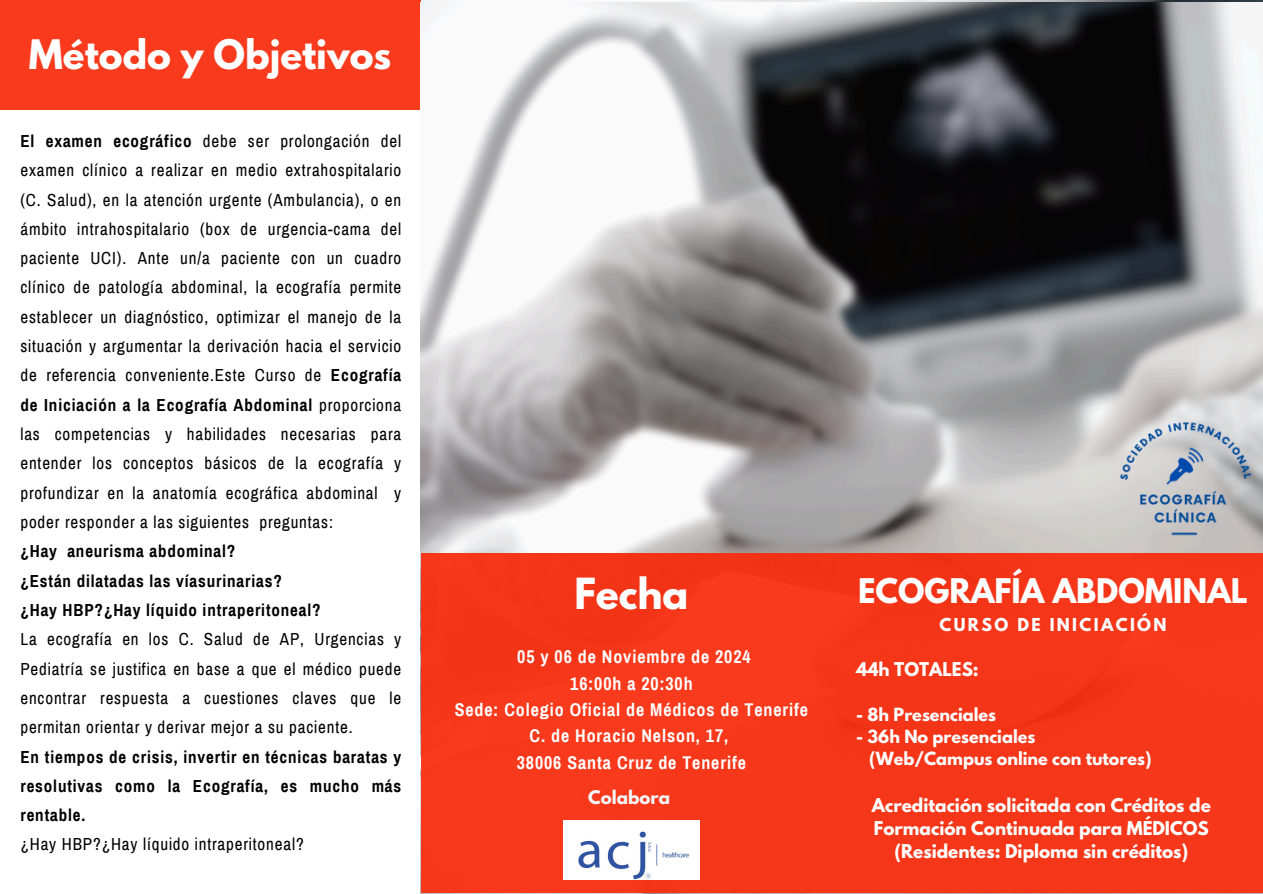
<style>
.page{position:relative;width:1263px;height:894px;background:#fff}
.page>*{position:absolute;margin:0;border:0;box-sizing:border-box;transform-origin:0 0}
.t1{font:700 37.95px "League Spartan";color:#fff}
.t2{font:700 36px "League Spartan";color:#fff}
.t3{font:700 30px "League Spartan";color:#fff}
.t4{font:700 18px "Archivo Narrow";letter-spacing:.05em;color:#fff}
.t5{font:16.95px/29.2px "Archivo Narrow";letter-spacing:.05em;color:#000}
.t6{font:700 16.8px/23.1px "League Spartan";color:#fff;text-align:center}
.t7{font:700 16.65px "League Spartan";color:#f4f5f7}
.t8{font:700 16.05px/22px "League Spartan";color:#fff}
.t9{font:700 15.75px "League Spartan";letter-spacing:.15em;color:#fff}
.s1{font-weight:700}
</style>
<div class="page">
<div style="left:421px;top:538px;width:842px;height:354px;background:#f63619"></div>
<div style="left:0;top:0;width:421px;height:109px;background:#fa3a1d"></div>
<img style="left:421px;top:3px;width:842px;height:549px">
<img style="left:1111px;top:411px;width:146px;height:132px">
<img style="left:563px;top:820px;width:137px;height:59px">
<h3 class="t2" style="left:29px;top:36px;width:364px">Método y Objetivos</h3>
<p class="t5" style="left:20px;top:127px;width:382px"><span class="s1">El examen ecográfico</span> debe ser prolongación del examen clínico a realizar en medio extrahospitalario (C. Salud), en la atención urgente (Ambulancia), o en ámbito intrahospitalario (box de urgencia-cama del paciente UCI). Ante un/a paciente con un cuadro clínico de patología abdominal, la ecografía permite establecer un diagnóstico, optimizar el manejo de la situación y argumentar la derivación hacia el servicio de referencia conveniente.Este Curso de <span class="s1">Ecografía de Iniciación a la Ecografía Abdominal</span> proporciona las competencias y habilidades necesarias para entender los conceptos básicos de la ecografía y profundizar en la anatomía ecográfica abdominal y poder responder a las siguientes preguntas:<br><span class="s1">¿Hay aneurisma abdominal?<br>¿Están dilatadas las víasurinarias?<br>¿Hay HBP?¿Hay líquido intraperitoneal?<br></span>La ecografía en los C. Salud de AP, Urgencias y Pediatría se justifica en base a que el médico puede encontrar respuesta a cuestiones claves que le permitan orientar y derivar mejor a su paciente.<br><span class="s1">En tiempos de crisis, invertir en técnicas baratas y resolutivas como la Ecografía, es mucho más rentable.</span></p>
<p class="t5" style="left:20px;top:829px;width:285px">¿Hay HBP?¿Hay líquido intraperitoneal?</p>
<p class="t1" style="left:574px;top:575px;width:116px">Fecha</p>
<p class="t4" style="left:517px;top:647px;width:235px">05 y 06 de Noviembre de 2024</p>
<p class="t4" style="left:570px;top:673px;width:124px">16:00h a 20:30h</p>
<h5 class="t4" style="left:455px;top:700px;width:355px">Sede: Colegio Oficial de Médicos de Tenerife</h5>
<p class="t4" style="left:530px;top:726px;width:200px">C. de Horacio Nelson, 17,</p>
<h2 class="t4" style="left:517px;top:752px;width:231px">38006 Santa Cruz de Tenerife</h2>
<p class="t7" style="left:588px;top:788px;width:83px">Colabora</p>
<h4 class="t3" style="left:858px;top:575px;width:391px">ECOGRAFÍA ABDOMINAL</h4>
<p class="t9" style="left:939px;top:616px;width:228px">CURSO DE INICIACIÓN</p>
<h5 class="t6" style="left:856px;top:659px;width:124px">44h TOTALES:</h5>
<h5 class="t8" style="left:856px;top:705px;width:142px">- 8h Presenciales</h5>
<h5 class="t8" style="left:869px;top:727px;width:284px;text-indent:-13px">- 36h No presenciales (Web/Campus online con tutores)</h5>
<h5 class="t6" style="left:872px;top:795px;width:340px">Acreditación solicitada con Créditos de<br>Formación Continuada para MÉDICOS (Residentes: Diploma sin créditos)</h5>
</div>
